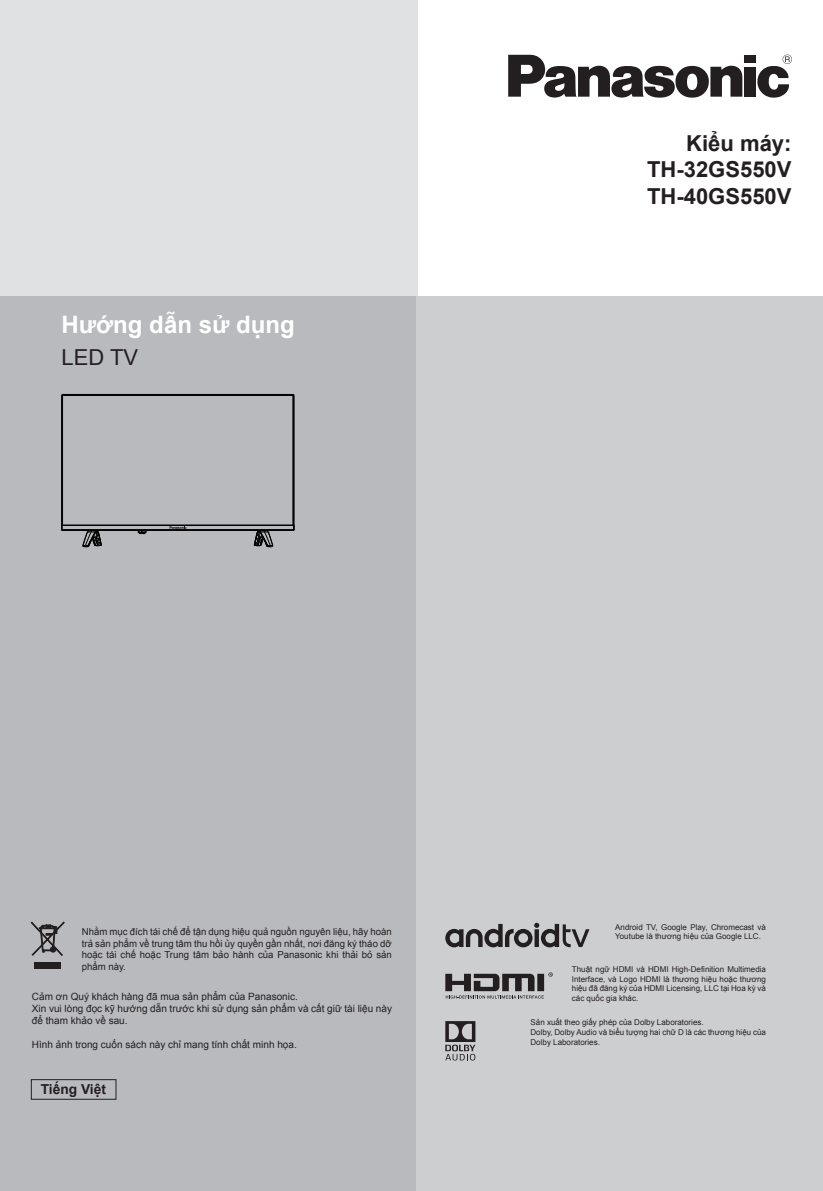
<style>
.page{position:relative;width:823px;height:1191px;background:#fff}
.page>*{position:absolute;margin:0;border:0;box-sizing:border-box;transform-origin:0 0}
.t1{font:700 24px "Arial";color:#fff}
.t2{font:700 22px/26.4px "Arial";color:#231f20;text-align:justify}
.t3{font:22px "Arial";color:#231f20}
.t4{font:700 13.8px "Arial";color:#231f20}
.t5{font:10px/12px "Arial";color:#231f20}
.t6{font:9.6px/11.6px "Arial";color:#231f20;text-align:justify}
.t7{font:8px/9.6px "Arial";color:#231f20}
</style>
<div class="page">
<div style="left:0;top:0;width:417px;height:749px;background:#e0e1e3"></div>
<div style="left:0;top:296px;width:417px;height:894px;background:#b9babd"></div>
<div style="left:416px;top:296px;width:406px;height:894px;background:#cdced0"></div>
<svg style="left:445px;top:972px;width:107px;height:26px"></svg>
<svg style="left:445px;top:1021px;width:30px;height:39px"></svg>
<svg style="left:445px;top:922px;width:144px;height:25px"></svg>
<div style="left:744px;top:55px;width:11px;height:8px;background:#231f20"></div>
<div style="left:744px;top:67px;width:11px;height:30px;background:#231f20"></div>
<svg style="left:508px;top:55px;width:234px;height:43px"></svg>
<svg style="left:757px;top:55px;width:34px;height:43px"></svg>
<hr style="left:61px;top:395px;width:1px;height:134px;background:#030303">
<hr style="left:62px;top:530px;width:115px;height:1px;background:#030303">
<hr style="left:179px;top:530px;width:114px;height:1px;background:#030303">
<hr style="left:62px;top:529px;width:231px;height:1px;background:#030303">
<hr style="left:62px;top:525px;width:231px;height:1px;background:#030303">
<hr style="left:63px;top:394px;width:230px;height:1px;background:#030303">
<svg style="left:293px;top:525px;width:2px;height:6px"></svg>
<svg style="left:254px;top:531px;width:19px;height:17px"></svg>
<hr style="left:293px;top:395px;width:1px;height:130px;background:#030303">
<hr style="left:62px;top:395px;width:1px;height:130px;background:#030303">
<hr style="left:292px;top:395px;width:1px;height:130px;background:#030303">
<hr style="left:62px;top:395px;width:231px;height:1px;background:#030303">
<svg style="left:83px;top:531px;width:19px;height:17px"></svg>
<svg style="left:138px;top:531px;width:9px;height:3px"></svg>
<svg style="left:169px;top:526px;width:17px;height:5px"></svg>
<div style="left:34px;top:962px;width:27px;height:6px;background:#231f20"></div>
<svg style="left:31px;top:921px;width:34px;height:35px"></svg>
<div style="left:31px;top:1079px;width:85px;height:20px;border:1px solid #231f20"></div>
<h1 class="t1" style="left:61px;top:308px;width:235px">Hướng dẫn sử dụng</h1>
<h2 class="t3" style="left:61px;top:343px;width:78px">LED TV</h2>
<h2 class="t2" style="left:646px;top:130px;width:146px;text-indent:39px">Kiểu máy:<br>TH-32GS550V TH-40GS550V</h2>
<p class="t6" style="left:82px;top:926px;width:311px">Nhằm mục đích tái chế để tận dụng hiệu quả nguồn nguyên liệu, hãy hoàn trả sản phẩm về trung tâm thu hồi ủy quyền gần nhất, nơi đăng ký tháo dỡ hoặc tái chế hoặc Trung tâm bảo hành của Panasonic khi thải bỏ sản phẩm này.</p>
<p class="t5" style="left:32px;top:990px;width:361px">Cảm ơn Quý khách hàng đã mua sản phẩm của Panasonic.<br>Xin vui lòng đọc kỹ hướng dẫn trước khi sử dụng sản phẩm và cất giữ tài liệu này để tham khảo về sau.</p>
<p class="t5" style="left:32px;top:1038px;width:266px">Hình ảnh trong cuốn sách này chỉ mang tính chất minh họa.</p>
<h3 class="t4" style="left:41px;top:1079px;width:67px">Tiếng Việt</h3>
<p class="t7" style="left:615px;top:922px;width:152px">Android TV, Google Play, Chromecast và<br>Youtube là thương hiệu của Google LLC.</p>
<p class="t7" style="left:571px;top:964px;width:195px;text-align:justify">Thuật ngữ HDMI và HDMI High-Definition Multimedia Interface, và Logo HDMI là thương hiệu hoặc thương hiệu đã đăng ký của HDMI Licensing, LLC tại Hoa kỳ và các quốc gia khác.</p>
<p class="t7" style="left:530px;top:1018px;width:237px">Sản xuất theo giấy phép của Dolby Laboratories.<br>Dolby, Dolby Audio và biểu tượng hai chữ D là các thương hiệu của<br>Dolby Laboratories.</p>
</div>
